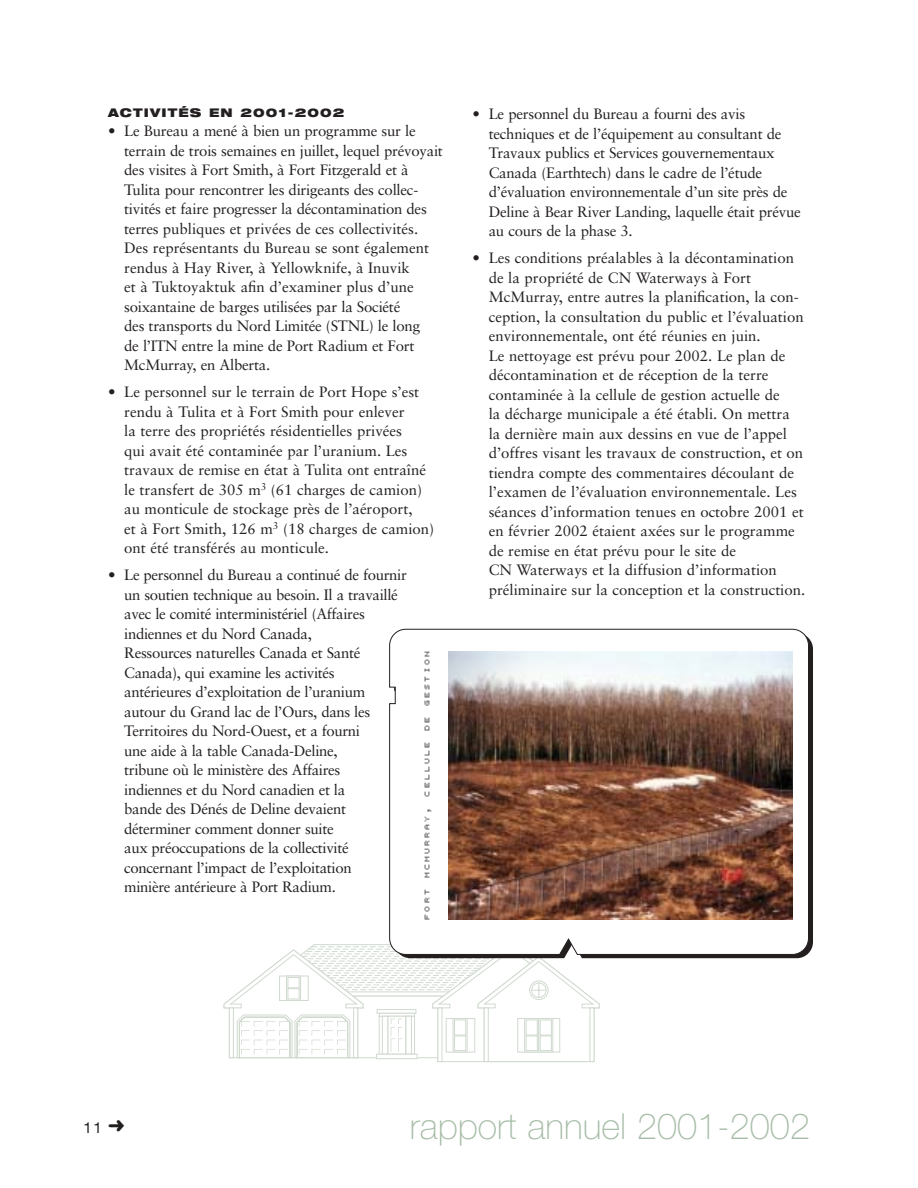
<style>
.page{position:relative;width:918px;height:1188px;background:#fff}
.page>*{position:absolute;margin:0;border:0;box-sizing:border-box;transform-origin:0 0}
.t1{font:100 36px "Helvetica Neue";color:#a7bca7}
.t2{font:15px/19.5px "Sabon";color:#231f1f}
.t3{font:15px/19.5px "Sabon";letter-spacing:-.02em;color:#231f1f}
.t4{font:15px "Helvetica Neue";color:#231f1f}
.t5{font:900 expanded 12px "Helvetica Neue";letter-spacing:.095em;color:#231f1f}
.t6{font:10.5px "Bubbledot ICG Coarse Pos";letter-spacing:.22em;color:#231f1f}
</style>
<div class="page">
<svg style="left:223px;top:944px;width:377px;height:119px"></svg>
<svg style="left:376px;top:1054px;width:42px;height:5px"></svg>
<svg style="left:389px;top:629px;width:420px;height:326px"></svg>
<img style="left:448px;top:652px;width:345px;height:268px">
<p class="t5" style="left:108px;top:108px;width:238px">ACTIVITÉS EN 2001-2002</p>
<p class="t2" style="left:124px;top:123px;width:320px;text-indent:-16px">• Le Bureau a mené à bien un programme sur le terrain de trois semaines en juillet, lequel prévoyait des visites à Fort Smith, à Fort Fitzgerald et à Tulita pour rencontrer les dirigeants des collec&shy;tivités et faire progresser la décontamination des terres publiques et privées de ces collectivités.<br>Des représentants du Bureau se sont également rendus à Hay River, à Yellowknife, à Inuvik<br>et à Tuktoyaktuk afin d’examiner plus d’une soixantaine de barges utilisées par la Société<br>des transports du Nord Limitée (STNL) le long<br>de l’ITN entre la mine de Port Radium et Fort McMurray, en Alberta.</p>
<p class="t2" style="left:124px;top:384px;width:312px;text-indent:-16px">• Le personnel sur le terrain de Port Hope s’est rendu à Tulita et à Fort Smith pour enlever<br>la terre des propriétés résidentielles privées<br>qui avait été contaminée par l’uranium. Les travaux de remise en état à Tulita ont entraîné le transfert de 305 m<sup>3</sup> (61 charges de camion) au monticule de stockage près de l’aéroport,<br>et à Fort Smith, 126 m<sup>3</sup> (18 charges de camion) ont été transférés au monticule.</p>
<p class="t3" style="left:124px;top:567px;width:284px;text-indent:-16px">• Le personnel du Bureau a continué de fournir un soutien technique au besoin. Il a travaillé avec le comité interministériel (Affaires indiennes et du Nord Canada,<br>Ressources naturelles Canada et Santé Canada), qui examine les activités<br>antérieures d’exploitation de l’uranium autour du Grand lac de l’Ours, dans les Territoires du Nord-Ouest, et a fourni<br>une aide à la table Canada-Deline,<br>tribune où le ministère des Affaires<br>indiennes et du Nord canadien et la<br>bande des Dénés de Deline devaient déterminer comment donner suite<br>aux préoccupations de la collectivité concernant l’impact de l’exploitation<br>minière antérieure à Port Radium.</p>
<p class="t6" style="left:420px;top:920px;width:270px;rotate:-90deg">FORT MCMURRAY, CELLULE DE GESTION</p>
<p class="t2" style="left:489px;top:106px;width:314px;text-indent:-16px">• Le personnel du Bureau a fourni des avis techniques et de l’équipement au consultant de Travaux publics et Services gouvernementaux Canada (Earthtech) dans le cadre de l’étude d’évaluation environnementale d’un site près de Deline à Bear River Landing, laquelle était prévue au cours de la phase 3.</p>
<p class="t2" style="left:489px;top:250px;width:318px;text-indent:-16px">• Les conditions préalables à la décontamination de la propriété de CN Waterways à Fort McMurray, entre autres la planification, la con&shy;ception, la consultation du public et l’évaluation environnementale, ont été réunies en juin.<br>Le nettoyage est prévu pour 2002. Le plan de décontamination et de réception de la terre contaminée à la cellule de gestion actuelle de<br>la décharge municipale a été établi. On mettra<br>la dernière main aux dessins en vue de l’appel d’offres visant les travaux de construction, et on tiendra compte des commentaires découlant de l’examen de l’évaluation environnementale. Les séances d’information tenues en octobre 2001 et en février 2002 étaient axées sur le programme de remise en état prévu pour le site de<br>CN Waterways et la diffusion d’information préliminaire sur la conception et la construction.</p>
<p class="t4" style="left:83px;top:1122px;width:43px">11 ➜</p>
<h1 class="t1" style="left:410px;top:1114px;width:402px">rapport annuel 2001-2002</h1>
</div>
